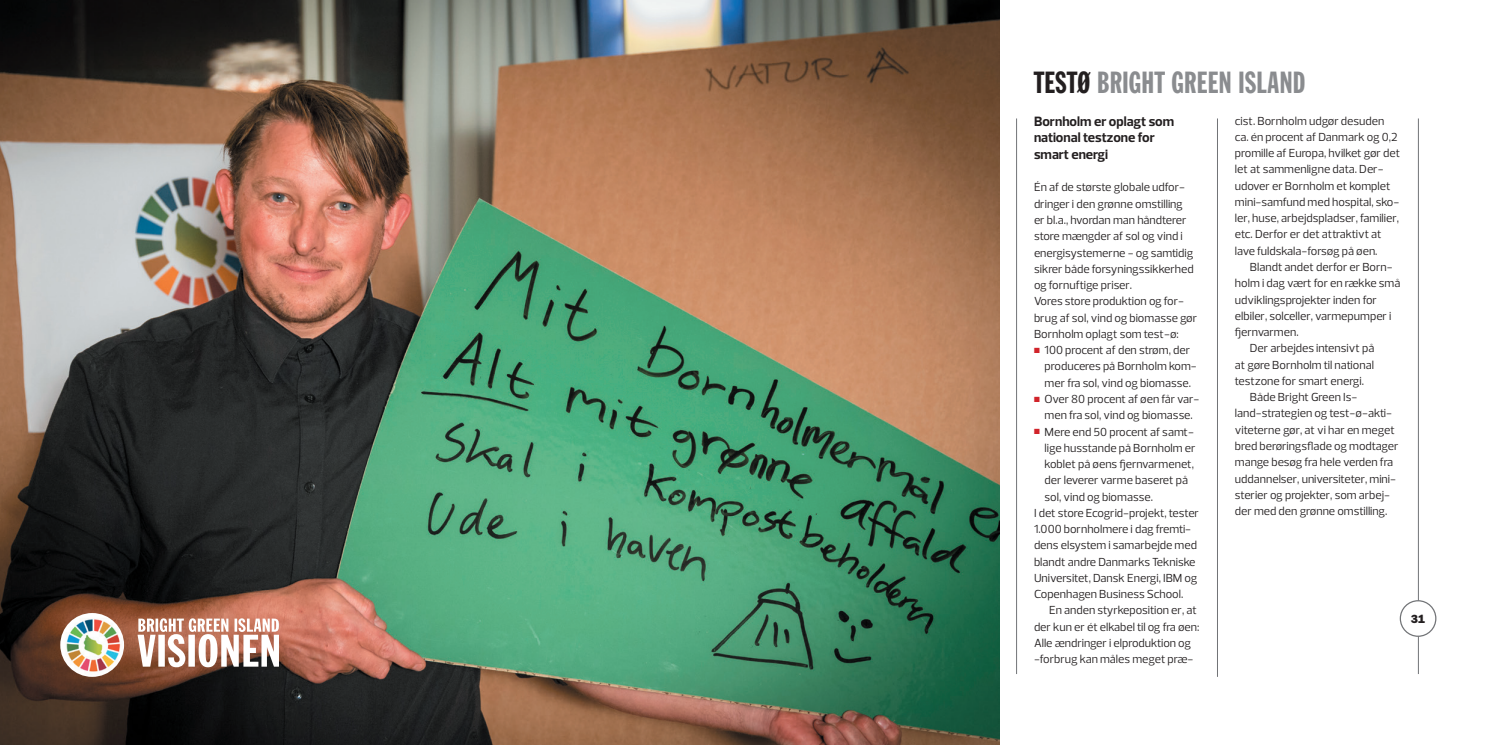
<style>
.page{position:relative;width:1489px;height:745px;background:#fff}
.page>*{position:absolute;margin:0;border:0;box-sizing:border-box;transform-origin:0 0}
.t1{font:30px "Franklin Gothic Extra Cond";letter-spacing:.015em;color:#8a8c8f}
.t2{font:700 13.75px/16.2px "Prelo";color:#231f20}
.t3{font:11.88px/16.2px "Prelo";color:#231f20}
.t4{font:800 11.88px "Franklin Gothic";color:#231f20}
.s1{color:#231f20}
.s2{color:#d1232a}
</style>
<div class="page">
<hr style="left:1016px;top:118px;width:1px;height:555px;background:#727477">
<hr style="left:1217px;top:118px;width:1px;height:558px;background:#727477">
<hr style="left:1417px;top:118px;width:1px;height:555px;background:#727477">
<img style="left:0;top:0;width:999px;height:744px">
<svg style="left:137px;top:618px;width:142px;height:48px"></svg>
<img style="left:60px;top:612px;width:64px;height:64px;border-radius:32px">
<div style="left:1400px;top:600px;width:35px;height:35px;background:#fff;border-radius:50%"></div>
<div style="left:1399px;top:599px;width:37px;height:37px;border:1px solid #727477;border-radius:50%"></div>
<p class="t1" style="left:1033px;top:67px;width:273px"><span class="s1">TESTØ</span> BRIGHT GREEN ISLAND</p>
<p class="t2" style="left:1033px;top:113px;width:142px">Bornholm er oplagt som national testzone for</p>
<p class="t2" style="left:1033px;top:146px;width:76px">smart energi</p>
<p class="t3" style="left:1033px;top:179px;width:161px">Én af de største globale udfor&shy;dringer i den grønne omstilling er bl.a., hvordan man håndterer store mængder af sol og vind i energisystemerne - og samtidig sikrer både forsyningssikkerhed og fornuftige priser.</p>
<p class="t3" style="left:1033px;top:293px;width:165px">Vores store produktion og for&shy;brug af sol, vind og biomasse gør<br>Bornholm oplagt som test-ø:</p>
<p class="t3" style="left:1044px;top:342px;width:154px;text-indent:-11px"><span class="s2">■</span> 100 procent af den strøm, der produceres på Bornholm kom&shy;mer fra sol, vind og biomasse.</p>
<p class="t3" style="left:1033px;top:390px;width:167px;text-align:center"><span class="s2">■</span> Over 80 procent af øen får var&shy;men fra sol, vind og biomasse.</p>
<p class="t3" style="left:1044px;top:423px;width:152px;text-indent:-11px"><span class="s2">■</span> Mere end 50 procent af samt&shy;lige husstande på Bornholm er koblet på øens fjernvarmenet, der leverer varme baseret på sol, vind og biomasse.</p>
<p class="t3" style="left:1033px;top:504px;width:166px">I det store Ecogrid-projekt, tester<br>1.000 bornholmere i dag fremti&shy;dens elsystem i samarbejde med blandt andre Danmarks Tekniske<br>Universitet, Dansk Energi, IBM og<br>Copenhagen Business School.</p>
<p class="t3" style="left:1033px;top:602px;width:167px;text-indent:15px">En anden styrkeposition er, at der kun er ét elkabel til og fra øen:<br>Alle ændringer i elproduktion og -forbrug kan måles meget præ-</p>
<p class="t3" style="left:1234px;top:112px;width:167px">cist. Bornholm udgør desuden ca. én procent af Danmark og 0,2 promille af Europa, hvilket gør det let at sammenligne data. Der&shy;udover er Bornholm et komplet mini-samfund med hospital, sko&shy;ler, huse, arbejdspladser, familier, etc. Derfor er det attraktivt at lave fuldskala-forsøg på øen.</p>
<p class="t3" style="left:1234px;top:259px;width:167px;text-indent:15px">Blandt andet derfor er Born&shy;holm i dag vært for en række små udviklingsprojekter inden for elbiler, solceller, varmepumper i fjernvarmen.</p>
<p class="t3" style="left:1234px;top:340px;width:141px;text-align:justify;text-indent:15px">Der arbejdes intensivt på at gøre Bornholm til national testzone for smart energi.</p>
<p class="t3" style="left:1234px;top:389px;width:165px;text-indent:15px">Både Bright Green Is&shy;land-strategien og test-ø-akti&shy;viteterne gør, at vi har en meget bred berøringsflade og modtager mange besøg fra hele verden fra uddannelser, universiteter, mini&shy;sterier og projekter, som arbej&shy;der med den grønne omstilling.</p>
<p class="t4" style="left:1410px;top:611px;width:16px">31</p>
</div>
